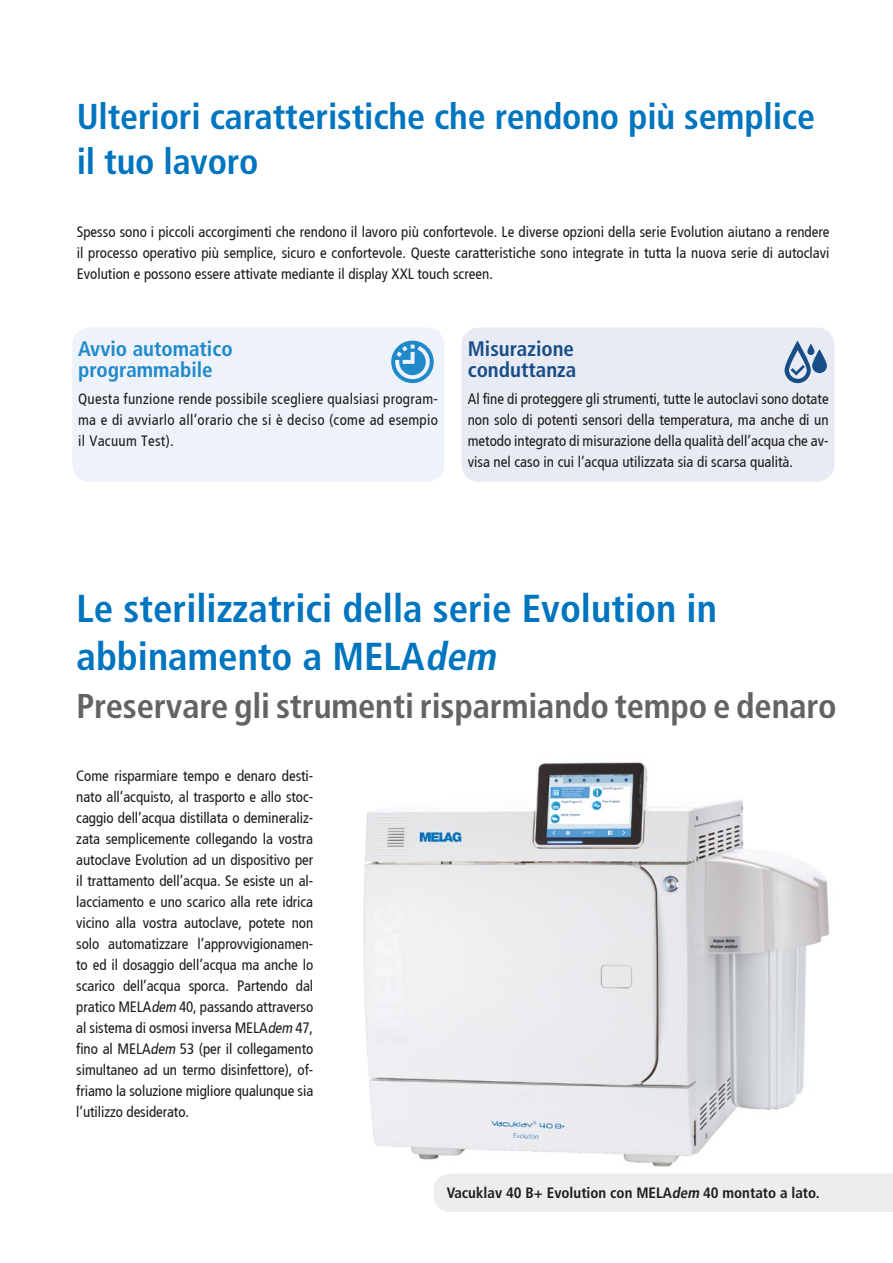
<style>
.page{position:relative;width:893px;height:1263px;background:#fff}
.page>*{position:absolute;margin:0;border:0;box-sizing:border-box;transform-origin:0 0}
.t1{font:700 condensed 39px/48px "Frutiger";color:#0075bf}
.t2{font:700 condensed 36px/45px "Frutiger";letter-spacing:-.005em;color:#0075bf}
.t3{font:700 condensed 34.5px "Frutiger";letter-spacing:-.005em;color:#646363}
.t4{font:700 condensed 21px/21px "Frutiger";color:#1f89ca}
.t5{font:700 condensed 21px/21px "Frutiger";color:#174e86}
.t6{font:condensed 15px/21px "Frutiger";color:#1d1d1b;text-align:justify}
.t7{font:700 condensed 15px "Frutiger";color:#1d1d1b}
.s1{font-style:italic}
</style>
<div class="page">
<div style="left:461px;top:327px;width:373px;height:155px;background:#e9ebf4;border-radius:18px"></div>
<svg style="left:812px;top:349px;width:15px;height:24px"></svg>
<svg style="left:807px;top:344px;width:7px;height:11px"></svg>
<svg style="left:784px;top:341px;width:27px;height:42px"></svg>
<img style="left:363px;top:762px;width:467px;height:405px">
<div style="left:72px;top:327px;width:372px;height:155px;background:#eef2fa;border-radius:18px"></div>
<svg style="left:391px;top:341px;width:43px;height:42px"></svg>
<div style="left:434px;top:1174px;width:459px;height:38px;background:#ededed"></div>
<h2 class="t2" style="left:77px;top:94px;width:740px">Ulteriori caratteristiche che rendono più semplice il tuo lavoro</h2>
<p class="t6" style="left:77px;top:221px;width:754px">Spesso sono i piccoli accorgimenti che rendono il lavoro più confortevole. Le diverse opzioni della serie Evolution aiutano a rendere il processo operativo più semplice, sicuro e confortevole. Queste caratteristiche sono integrate in tutta la nuova serie di autoclavi Evolution e possono essere attivate mediante il display XXL touch screen.</p>
<h3 class="t4" style="left:78px;top:338px;width:156px">Avvio automatico programmabile</h3>
<p class="t6" style="left:78px;top:388px;width:361px">Questa funzione rende possibile scegliere qualsiasi program&shy;ma e di avviarlo all’orario che si è deciso (come ad esempio il Vacuum Test).</p>
<h3 class="t5" style="left:468px;top:338px;width:110px">Misurazione conduttanza</h3>
<p class="t6" style="left:468px;top:388px;width:362px">Al fine di proteggere gli strumenti, tutte le autoclavi sono dotate non solo di potenti sensori della temperatura, ma anche di un metodo integrato di misurazione della qualità dell’acqua che av&shy;visa nel caso in cui l’acqua utilizzata sia di scarsa qualità.</p>
<h1 class="t1" style="left:77px;top:584px;width:642px">Le sterilizzatrici della serie Evolution in abbinamento a MELA<span class="s1">dem</span></h1>
<h3 class="t3" style="left:77px;top:685px;width:762px">Preservare gli strumenti risparmiando tempo e denaro</h3>
<p class="t6" style="left:76px;top:765px;width:238px">Come risparmiare tempo e denaro desti&shy;nato all’acquisto, al trasporto e allo stoc&shy;caggio dell’acqua distillata o demineraliz&shy;zata semplicemente collegando la vostra autoclave Evolution ad un dispositivo per il trattamento dell’acqua. Se esiste un al&shy;lacciamento e uno scarico alla rete idrica vicino alla vostra autoclave, potete non solo automatizzare l’approvvigionamen&shy;to ed il dosaggio dell’acqua ma anche lo scarico dell’acqua sporca. Partendo dal pratico MELA<span class="s1">dem</span> 40, passando attraverso al sistema di osmosi inversa MELA<span class="s1">dem</span> 47, fino al MELA<span class="s1">dem</span> 53 (per il collegamento simultaneo ad un termo disinfettore), of&shy;friamo la soluzione migliore qualunque sia l’utilizzo desiderato.</p>
<p class="t7" style="left:447px;top:1183px;width:374px">Vacuklav 40 B+ Evolution con MELA<span class="s1">dem</span> 40 montato a lato.</p>
</div>
